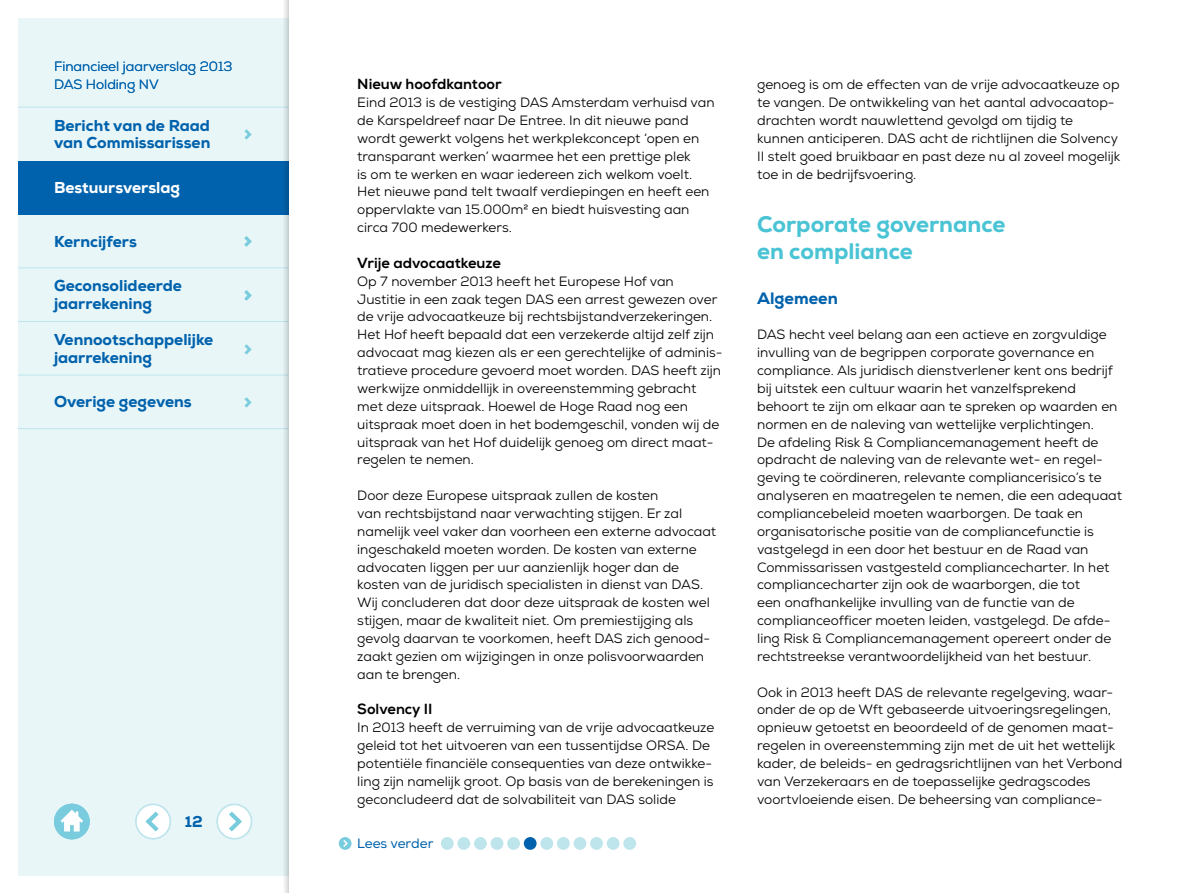
<style>
.page{position:relative;width:1191px;height:893px;background:#fff}
.page>*{position:absolute;margin:0;border:0;box-sizing:border-box;transform-origin:0 0}
.t1{font:800 22.5px/26.8px "Nexa";color:#4ac4d5}
.t2{font:800 21px "Nexa";color:#78ccdd}
.t3{font:800 16.5px "Nexa";color:#0062ac}
.t4{font:800 15.75px/17.9px "Nexa";color:#0062ac}
.t5{font:800 15.75px "Nexa";color:#fff}
.t6{font:800 14.7px "Nexa";color:#000}
.t7{font:13.5px/17.9px "Nexa";color:#000}
.t8{font:13.5px/17.9px "Nexa";color:#0062ac}
.t9{font:13.5px "Nexa";color:#0062ac}
</style>
<div class="page">
<div style="left:18px;top:18px;width:270px;height:857px;background:#e8f6f8"></div>
<div style="left:18px;top:161px;width:270px;height:53px;background:#0062ac"></div>
<hr style="left:18px;top:267px;width:270px;height:1px;background:#bee4ec">
<hr style="left:18px;top:107px;width:270px;height:1px;background:#bee4ec">
<hr style="left:18px;top:321px;width:270px;height:1px;background:#bee4ec">
<hr style="left:18px;top:375px;width:270px;height:1px;background:#bee4ec">
<hr style="left:18px;top:428px;width:270px;height:1px;background:#bee4ec">
<div style="left:457px;top:837px;width:13px;height:13px;background:#bee4ec;border-radius:50%"></div>
<div style="left:474px;top:837px;width:13px;height:13px;background:#bee4ec;border-radius:50%"></div>
<div style="left:490px;top:837px;width:13px;height:13px;background:#bee4ec;border-radius:50%"></div>
<div style="left:507px;top:837px;width:13px;height:13px;background:#bee4ec;border-radius:50%"></div>
<div style="left:540px;top:837px;width:13px;height:13px;background:#bee4ec;border-radius:50%"></div>
<div style="left:557px;top:837px;width:13px;height:13px;background:#bee4ec;border-radius:50%"></div>
<div style="left:573px;top:837px;width:13px;height:13px;background:#bee4ec;border-radius:50%"></div>
<div style="left:590px;top:837px;width:13px;height:13px;background:#bee4ec;border-radius:50%"></div>
<div style="left:607px;top:837px;width:12px;height:13px;background:#bee4ec;border-radius:50%"></div>
<div style="left:623px;top:837px;width:13px;height:13px;background:#bee4ec;border-radius:50%"></div>
<div style="left:441px;top:837px;width:12px;height:13px;background:#bee4ec;border-radius:50%"></div>
<div style="left:339px;top:837px;width:12px;height:13px;background:#78ccdd;border-radius:50%"></div>
<svg style="left:343px;top:840px;width:5px;height:7px"></svg>
<div style="left:217px;top:804px;width:34px;height:35px;background:#fff;border-radius:50%"></div>
<div style="left:216px;top:804px;width:36px;height:35px;border:2px solid #bee4ec;border-radius:50%"></div>
<svg style="left:229px;top:811px;width:13px;height:20px"></svg>
<div style="left:136px;top:804px;width:34px;height:35px;background:#fff;border-radius:50%"></div>
<div style="left:135px;top:804px;width:36px;height:35px;border:2px solid #bee4ec;border-radius:50%"></div>
<svg style="left:146px;top:811px;width:13px;height:20px"></svg>
<div style="left:524px;top:837px;width:12px;height:13px;background:#0062ac;border-radius:50%"></div>
<div style="left:54px;top:804px;width:36px;height:35px;background:#78ccdd;border-radius:50%"></div>
<svg style="left:61px;top:810px;width:22px;height:21px"></svg>
<svg style="left:282px;top:0;width:6px;height:893px"></svg>
<p class="t8" style="left:54px;top:58px;width:180px">Financieel jaarverslag 2013<br>DAS Holding NV</p>
<p class="t4" style="left:54px;top:116px;width:158px">Bericht van de Raad van Commissarissen</p>
<p class="t5" style="left:54px;top:178px;width:128px">Bestuursverslag</p>
<h2 class="t2" style="left:243px;top:121px;width:10px">&gt;</h2>
<p class="t4" style="left:54px;top:232px;width:84px">Kerncijfers</p>
<p class="t4" style="left:54px;top:277px;width:129px">Geconsolideerde jaarrekening</p>
<p class="t4" style="left:54px;top:331px;width:161px">Vennootschappelijke jaarrekening</p>
<p class="t4" style="left:54px;top:393px;width:139px">Overige gegevens</p>
<h2 class="t2" style="left:243px;top:228px;width:10px">&gt;</h2>
<h2 class="t2" style="left:243px;top:281px;width:10px">&gt;</h2>
<h2 class="t2" style="left:243px;top:335px;width:10px">&gt;</h2>
<h2 class="t2" style="left:243px;top:389px;width:10px">&gt;</h2>
<p class="t4" style="left:185px;top:813px;width:19px">12</p>
<p class="t6" style="left:357px;top:75px;width:146px">Nieuw hoofdkantoor</p>
<p class="t7" style="left:357px;top:94px;width:359px">Eind 2013 is de vestiging DAS Amsterdam verhuisd van de Karspeldreef naar De Entree. In dit nieuwe pand wordt gewerkt volgens het werkplekconcept ‘open en transparant werken’ waarmee het een prettige plek<br>is om te werken en waar iedereen zich welkom voelt.<br>Het nieuwe pand telt twaalf verdiepingen en heeft een oppervlakte van 15.000m2 en biedt huisvesting aan circa 700 medewerkers.</p>
<p class="t6" style="left:357px;top:254px;width:145px">Vrije advocaatkeuze</p>
<p class="t7" style="left:357px;top:272px;width:367px">Op 7 november 2013 heeft het Europese Hof van Justitie in een zaak tegen DAS een arrest gewezen over de vrije advocaatkeuze bij rechtsbijstandverzekeringen.<br>Het Hof heeft bepaald dat een verzekerde altijd zelf zijn advocaat mag kiezen als er een gerechtelijke of adminis&shy;tratieve procedure gevoerd moet worden. DAS heeft zijn werkwijze onmiddellijk in overeenstemming gebracht met deze uitspraak. Hoewel de Hoge Raad nog een uitspraak moet doen in het bodemgeschil, vonden wij de uitspraak van het Hof duidelijk genoeg om direct maat&shy;regelen te nemen.</p>
<p class="t7" style="left:357px;top:487px;width:360px">Door deze Europese uitspraak zullen de kosten<br>van rechtsbijstand naar verwachting stijgen. Er zal namelijk veel vaker dan voorheen een externe advocaat ingeschakeld moeten worden. De kosten van externe advocaten liggen per uur aanzienlijk hoger dan de kosten van de juridisch specialisten in dienst van DAS.<br>Wij concluderen dat door deze uitspraak de kosten wel stijgen, maar de kwaliteit niet. Om premiestijging als gevolg daarvan te voorkomen, heeft DAS zich genood&shy;zaakt gezien om wijzigingen in onze polisvoorwaarden aan te brengen.</p>
<p class="t6" style="left:357px;top:700px;width:77px">Solvency II</p>
<p class="t7" style="left:357px;top:719px;width:358px">In 2013 heeft de verruiming van de vrije advocaatkeuze geleid tot het uitvoeren van een tussentijdse ORSA. De potentiële financiële consequenties van deze ontwikke&shy;ling zijn namelijk groot. Op basis van de berekeningen is geconcludeerd dat de solvabiliteit van DAS solide</p>
<p class="t9" style="left:357px;top:836px;width:78px">Lees verder</p>
<p class="t7" style="left:757px;top:76px;width:365px">genoeg is om de effecten van de vrije advocaatkeuze op te vangen. De ontwikkeling van het aantal advocaatop&shy;drachten wordt nauwlettend gevolgd om tijdig te kunnen anticiperen. DAS acht de richtlijnen die Solvency II stelt goed bruikbaar en past deze nu al zoveel mogelijk toe in de bedrijfsvoering.</p>
<h1 class="t1" style="left:757px;top:211px;width:250px">Corporate governance en compliance</h1>
<p class="t3" style="left:757px;top:287px;width:82px">Algemeen</p>
<p class="t7" style="left:757px;top:326px;width:366px">DAS hecht veel belang aan een actieve en zorgvuldige invulling van de begrippen corporate governance en compliance. Als juridisch dienstverlener kent ons bedrijf bij uitstek een cultuur waarin het vanzelfsprekend behoort te zijn om elkaar aan te spreken op waarden en normen en de naleving van wettelijke verplichtingen.<br>De afdeling Risk &amp; Compliancemanagement heeft de opdracht de naleving van de relevante wet- en regel&shy;geving te coördineren, relevante compliancerisico’s te analyseren en maatregelen te nemen, die een adequaat compliancebeleid moeten waarborgen. De taak en organisatorische positie van de compliancefunctie is vastgelegd in een door het bestuur en de Raad van Commissarissen vastgesteld compliancecharter. In het compliancecharter zijn ook de waarborgen, die tot<br>een onafhankelijke invulling van de functie van de complianceofficer moeten leiden, vastgelegd. De afde&shy;ling Risk &amp; Compliancemanagement opereert onder de rechtstreekse verantwoordelijkheid van het bestuur.</p>
<p class="t7" style="left:757px;top:683px;width:367px">Ook in 2013 heeft DAS de relevante regelgeving, waar&shy;onder de op de Wft gebaseerde uitvoeringsregelingen, opnieuw getoetst en beoordeeld of de genomen maat&shy;regelen in overeenstemming zijn met de uit het wettelijk kader, de beleids- en gedragsrichtlijnen van het Verbond van Verzekeraars en de toepasselijke gedragscodes voortvloeiende eisen. De beheersing van compliance-</p>
</div>
